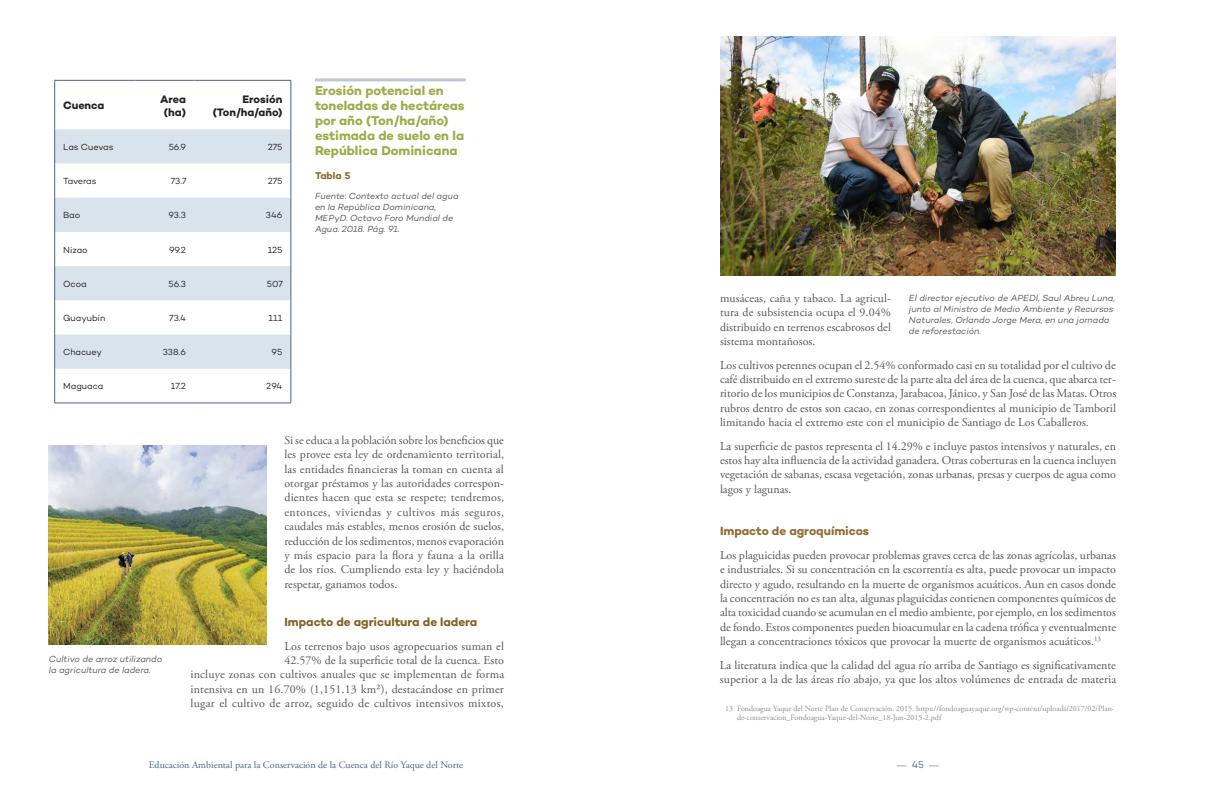
<style>
.page{position:relative;width:1224px;height:792px;background:#fff}
.page>*{position:absolute;margin:0;border:0;box-sizing:border-box;transform-origin:0 0}
.Chart_Map_Illio_titl{font:700 13px/15px "Campton";letter-spacing:-.005em;color:#9dac48}
.Body{font:12px/14.4px "Adobe Garamond Pro";color:#57585a;text-align:justify}
.H1_Header{font:700 12px "Campton";letter-spacing:-.005em;color:#886226}
.H2_Subhead{font:700 12px "Campton";color:#916c32}
.t1{font:700 11px/13.2px "Campton";letter-spacing:-.005em;color:#231f20;text-align:center}
.t2{font:10px "Adobe Garamond Pro";color:#48668b}
.Caption_Header{font:700 10px "Campton";letter-spacing:-.005em;color:#916c32}
.Caption_Body{font:italic 9px/11px "Campton";letter-spacing:-.005em;color:#57585a}
.t3{font:9px "Campton";letter-spacing:-.005em;color:#231f20}
.Footnote_text{font:8px/9px "Adobe Garamond Pro";color:#8f8c93}
.s1{font-family:"Campton"}
</style>
<div class="page">
<svg style="left:55px;top:129px;width:236px;height:240px;fill:#d8e3eb"></svg>
<hr style="left:54px;top:80px;width:81px;height:1px;background:#48668b">
<hr style="left:54px;top:81px;width:1px;height:48px;background:#48668b">
<hr style="left:135px;top:80px;width:60px;height:1px;background:#48668b">
<hr style="left:195px;top:80px;width:96px;height:1px;background:#48668b">
<hr style="left:291px;top:81px;width:1px;height:48px;background:#48668b">
<hr style="left:54px;top:129px;width:1px;height:35px;background:#48668b">
<hr style="left:291px;top:129px;width:1px;height:35px;background:#48668b">
<hr style="left:54px;top:164px;width:1px;height:34px;background:#48668b">
<hr style="left:291px;top:164px;width:1px;height:34px;background:#48668b">
<hr style="left:54px;top:198px;width:1px;height:34px;background:#48668b">
<hr style="left:291px;top:198px;width:1px;height:34px;background:#48668b">
<hr style="left:54px;top:232px;width:1px;height:34px;background:#48668b">
<hr style="left:291px;top:232px;width:1px;height:34px;background:#48668b">
<hr style="left:54px;top:266px;width:1px;height:34px;background:#48668b">
<hr style="left:291px;top:266px;width:1px;height:34px;background:#48668b">
<hr style="left:54px;top:300px;width:1px;height:35px;background:#48668b">
<hr style="left:291px;top:300px;width:1px;height:35px;background:#48668b">
<hr style="left:54px;top:335px;width:1px;height:34px;background:#48668b">
<hr style="left:291px;top:335px;width:1px;height:34px;background:#48668b">
<hr style="left:54px;top:369px;width:1px;height:34px;background:#48668b">
<hr style="left:291px;top:369px;width:1px;height:34px;background:#48668b">
<hr style="left:54px;top:403px;width:81px;height:1px;background:#48668b">
<hr style="left:135px;top:403px;width:60px;height:1px;background:#48668b">
<hr style="left:195px;top:403px;width:96px;height:1px;background:#48668b">
<hr style="left:315px;top:78px;width:151px;height:3px;background:#b6cad9">
<img style="left:49px;top:446px;width:217px;height:199px">
<img style="left:720px;top:36px;width:396px;height:239px">
<p class="t1" style="left:63px;top:99px;width:43px">Cuenca</p>
<p class="t1" style="left:160px;top:92px;width:27px">Area (ha)</p>
<p class="t1" style="left:213px;top:92px;width:71px;text-align:right">Erosión (Ton/ha/año)</p>
<p class="t3" style="left:63px;top:141px;width:52px">Las Cuevas</p>
<p class="t3" style="left:169px;top:141px;width:19px">56.9</p>
<p class="t3" style="left:268px;top:141px;width:16px">275</p>
<p class="t3" style="left:63px;top:176px;width:35px">Taveras</p>
<p class="t3" style="left:171px;top:176px;width:17px">73.7</p>
<p class="t3" style="left:268px;top:176px;width:16px">275</p>
<p class="t3" style="left:63px;top:210px;width:19px">Bao</p>
<p class="t3" style="left:168px;top:210px;width:19px">93.3</p>
<p class="t3" style="left:266px;top:210px;width:18px">346</p>
<p class="t3" style="left:63px;top:244px;width:26px">Nizao</p>
<p class="t3" style="left:169px;top:244px;width:18px">99.2</p>
<p class="t3" style="left:268px;top:244px;width:16px">125</p>
<p class="t3" style="left:63px;top:278px;width:25px">Ocoa</p>
<p class="t3" style="left:169px;top:278px;width:19px">56.3</p>
<p class="t3" style="left:267px;top:278px;width:18px">507</p>
<p class="t3" style="left:63px;top:312px;width:44px">Guayubín</p>
<p class="t3" style="left:169px;top:312px;width:18px">73.4</p>
<p class="t3" style="left:269px;top:312px;width:15px">111</p>
<p class="t3" style="left:63px;top:347px;width:40px">Chacuey</p>
<p class="t3" style="left:163px;top:347px;width:25px">338.6</p>
<p class="t3" style="left:272px;top:347px;width:12px">95</p>
<p class="t3" style="left:63px;top:381px;width:42px">Maguaca</p>
<p class="t3" style="left:171px;top:381px;width:17px">17.2</p>
<p class="t3" style="left:266px;top:381px;width:18px">294</p>
<p class="Chart_Map_Illio_titl" style="left:315px;top:83px;width:151px">Erosión potencial en toneladas de hectáreas por año (Ton/ha/año) estimada de suelo en la<br>República Dominicana</p>
<p class="Caption_Header" style="left:315px;top:169px;width:37px">Tabla 5</p>
<p class="Caption_Body" style="left:315px;top:190px;width:145px">Fuente: Contexto actual del agua en la República Dominicana,<br>MEPyD. Octavo Foro Mundial de<br>Agua. 2018. Pág. 91.</p>
<p class="Caption_Body" style="left:49px;top:653px;width:115px">Cultivo de arroz utilizando la agricultura de ladera.</p>
<p class="Body" style="left:284px;top:433px;width:221px">Si se educa a la población sobre los beneficios que les provee esta ley de ordenamiento territorial, las entidades financieras la toman en cuenta al otorgar préstamos y las autoridades correspon&shy;dientes hacen que esta se respete; tendremos, entonces, viviendas y cultivos más seguros, caudales más estables, menos erosión de suelos, reducción de los sedimentos, menos evaporación y más espacio para la flora y fauna a la orilla de los ríos. Cumpliendo esta ley y haciéndola respetar, ganamos todos.</p>
<p class="H1_Header" style="left:284px;top:614px;width:194px">Impacto de agricultura de ladera</p>
<p class="Body" style="left:191px;top:639px;width:315px;text-align:right">Los terrenos bajo usos agropecuarios suman el<br>42.57% de la superficie total de la cuenca. Esto<br>incluye zonas con cultivos anuales que se implementan de forma intensiva en un 16.70% (1,151.13 km²), destacándose en primer lugar el cultivo de arroz, seguido de cultivos intensivos mixtos,</p>
<p class="Body" style="left:720px;top:291px;width:173px">musáceas, caña y tabaco. La agricul&shy;tura de subsistencia ocupa el 9.04% distribuido en terrenos escabrosos del sistema montañosos.</p>
<p class="Body" style="left:720px;top:358px;width:398px">Los cultivos perennes ocupan el 2.54% conformado casi en su totalidad por el cultivo de café distribuido en el extremo sureste de la parte alta del área de la cuenca, que abarca ter&shy;ritorio de los municipios de Constanza, Jarabacoa, Jánico, y San José de las Matas. Otros rubros dentro de estos son cacao, en zonas correspondientes al municipio de Tamboril limitando hacia el extremo este con el municipio de Santiago de Los Caballeros.</p>
<p class="Body" style="left:720px;top:439px;width:398px">La superficie de pastos representa el 14.29% e incluye pastos intensivos y naturales, en estos hay alta influencia de la actividad ganadera. Otras coberturas en la cuenca incluyen vegetación de sabanas, escasa vegetación, zonas urbanas, presas y cuerpos de agua como lagos y lagunas.</p>
<p class="H2_Subhead" style="left:720px;top:524px;width:151px">Impacto de agroquímicos</p>
<p class="Body" style="left:720px;top:548px;width:398px">Los plaguicidas pueden provocar problemas graves cerca de las zonas agrícolas, urbanas e industriales. Si su concentración en la escorrentía es alta, puede provocar un impacto directo y agudo, resultando en la muerte de organismos acuáticos. Aun en casos donde la concentración no es tan alta, algunas plaguicidas contienen componentes químicos de alta toxicidad cuando se acumulan en el medio ambiente, por ejemplo, en los sedimentos de fondo. Estos componentes pueden bioacumular en la cadena trófica y eventualmente llegan a concentraciones tóxicos que provocar la muerte de organismos acuáticos.<sup>13</sup></p>
<p class="Body" style="left:720px;top:658px;width:398px">La literatura indica que la calidad del agua río arriba de Santiago es significativamente superior a la de las áreas río abajo, ya que los altos volúmenes de entrada de materia</p>
<p class="Footnote_text" style="left:737px;top:704px;width:379px;text-indent:-12px">13 Fondoagua Yaque del Norte Plan de Conservación. 2015. https://fondoaguayaque.org/wp-content/uploads/2017/02/Plan&shy;de-conservacion_Fondoagua-Yaque-del-Norte_18-Jun-2015-2.pdf</p>
<p class="Caption_Body" style="left:909px;top:292px;width:208px">El director ejecutivo de APEDI, Saul Abreu Luna, junto al Ministro de Medio Ambiente y Recursos Naturales, Orlando Jorge Mera, en una jornada de reforestación.</p>
<p class="t2" style="left:149px;top:759px;width:316px">Educación Ambiental para la Conservación de la Cuenca del Río Yaque del Norte</p>
<p class="t2" style="left:897px;top:759px;width:44px">— <span class="s1">45</span> —</p>
</div>
